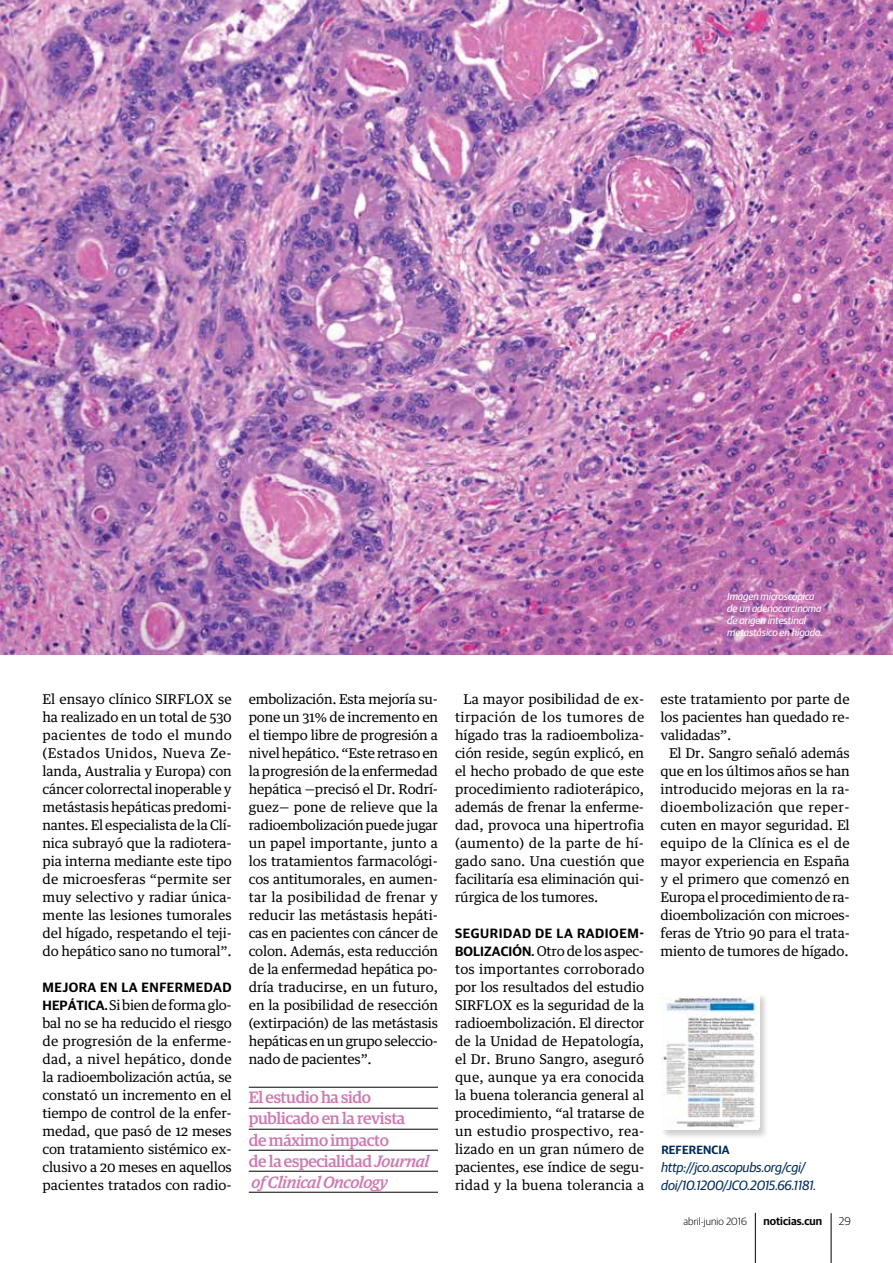
<style>
.page{position:relative;width:893px;height:1263px;background:#fff}
.page>*{position:absolute;margin:0;border:0;box-sizing:border-box;transform-origin:0 0}
.t1{font:500 16.5px/21px "Guardian Egyp";letter-spacing:-.02em;color:#cf7cb3}
.t2{font:13.5px/18px "Guardian Text Egyp";letter-spacing:-.01em;color:#000;text-align:justify}
.t3{font:italic 13.5px/18px "Guardian Sans";letter-spacing:-.015em;color:#002b58}
.t4{font:600 13.5px/18px "Guardian Sans";letter-spacing:.03em;color:#000}
.t5{font:600 12px "Guardian Sans";color:#002b58}
.t6{font:600 11.25px "Guardian Sans";color:#000}
.t7{font:300 11.25px "Guardian Sans";color:#000}
.t8{font:italic 10.5px/12px "Guardian Sans";letter-spacing:-.01em;color:#fff}
.t9{font:300 10.5px "Guardian Sans";color:#000}
.s1{font-family:"Guardian Sans";font-weight:600}
.s2{font-style:italic}
</style>
<div class="page">
<hr style="left:831px;top:1213px;width:1px;height:50px;background:#000">
<hr style="left:755px;top:1213px;width:1px;height:50px;background:#000">
<img style="left:0;top:0;width:893px;height:655px">
<hr style="left:249px;top:1087px;width:189px;height:1px;background:#000">
<hr style="left:249px;top:1108px;width:189px;height:1px;background:#000">
<hr style="left:249px;top:1129px;width:189px;height:1px;background:#000">
<hr style="left:249px;top:1150px;width:189px;height:1px;background:#000">
<hr style="left:249px;top:1171px;width:189px;height:1px;background:#000">
<hr style="left:249px;top:1192px;width:189px;height:1px;background:#000">
<div style="left:660px;top:992px;width:109px;height:148px;background:#000;opacity:.2"></div>
<div style="left:661px;top:993px;width:98px;height:137px;background:#fff"></div>
<img style="left:661px;top:997px;width:98px;height:130px">
<p class="t8" style="left:727px;top:589px;width:97px">Imagen microscópica de un adenocarcinoma de origen intestinal metastásico en hígado.</p>
<p class="t2" style="left:43px;top:689px;width:191px">El ensayo clínico SIRFLOX se ha realizado en un total de 530 pacientes de todo el mundo (Estados Unidos, Nueva Ze&shy;landa, Australia y Europa) con cáncer colorrectal inoperable y metástasis hepáticas predomi&shy;nantes. El especialista de la Clí&shy;nica subrayó que la radiotera&shy;pia interna mediante este tipo de microesferas “permite ser muy selectivo y radiar única&shy;mente las lesiones tumorales del hígado, respetando el teji&shy;do hepático sano no tumoral”.</p>
<p class="t4" style="left:43px;top:977px;width:109px">MEJORA EN LA ENFERMEDAD<br>HEP</p>
<p class="t4" style="left:68px;top:995px;width:17px">ÁTICA</p>
<p class="t2" style="left:43px;top:995px;width:191px;text-indent:62px"><span class="s1">.</span> Si bien de forma glo&shy;bal no se ha reducido el riesgo de progresión de la enferme&shy;dad, a nivel hepático, donde la radioembolización actúa, se constató un incremento en el tiempo de control de la enfer&shy;medad, que pasó de 12 meses con tratamiento sistémico ex&shy;clusivo a 20 meses en aquellos pacientes tratados con radio-</p>
<p class="t2" style="left:249px;top:689px;width:191px">embolización. Esta mejoría su&shy;pone un 31% de incremento en el tiempo libre de progresión a nivel hepático. “Este retraso en la progresión de la enfermedad hepática —precisó el Dr. Rodrí&shy;guez— pone de relieve que la radioembolización puede jugar un papel importante, junto a los tratamientos farmacológi&shy;cos antitumorales, en aumen&shy;tar la posibilidad de frenar y reducir las metástasis hepáti&shy;cas en pacientes con cáncer de colon. Además, esta reducción de la enfermedad hepática po&shy;dría traducirse, en un futuro, en la posibilidad de resección (extirpación) de las metástasis hepáticas en un grupo seleccio&shy;nado de pacientes”.</p>
<p class="t2" style="left:455px;top:689px;width:191px;text-indent:9px">La mayor posibilidad de ex&shy;tirpación de los tumores de hígado tras la radioemboliza&shy;ción reside, según explicó, en el hecho probado de que este procedimiento radioterápico, además de frenar la enferme&shy;dad, provoca una hipertrofia (aumento) de la parte de hí&shy;gado sano. Una cuestión que facilitaría esa eliminación qui&shy;rúrgica de los tumores.</p>
<p class="t4" style="left:455px;top:923px;width:18px">SEGURIDAD</p>
<p class="t4" style="left:535px;top:923px;width:51px">DELARADI</p>
<p class="t4" style="left:609px;top:923px;width:36px">OEM-</p>
<p class="t2" style="left:455px;top:941px;width:191px"><span class="s1">BOLI ZACI ÓN.</span> Otro de los aspec&shy;tos importantes corroborado por los resultados del estudio SIRFLOX es la seguridad de la radioembolización. El director de la Unidad de Hepatología, el Dr. Bruno Sangro, aseguró que, aunque ya era conocida la buena tolerancia general al procedimiento, “al tratarse de un estudio prospectivo, rea&shy;lizado en un gran número de pacientes, ese índice de segu&shy;ridad y la buena tolerancia a</p>
<p class="t1" style="left:249px;top:1086px;width:182px">El estudio ha sido publicado en la revista<br>de máximo impacto<br>de la especialidad <span class="s2">Journal of Clinical Oncology</span></p>
<p class="t2" style="left:660px;top:689px;width:191px">este tratamiento por parte de los pacientes han quedado re&shy;validadas”.</p>
<p class="t2" style="left:660px;top:742px;width:191px;text-indent:9px">El Dr. Sangro señaló además que en los últimos años se han introducido mejoras en la ra&shy;dioembolización que reper&shy;cuten en mayor seguridad. El equipo de la Clínica es el de mayor experiencia en España y el primero que comenzó en Europa el procedimiento de ra&shy;dioembolización con microes&shy;feras de Ytrio 90 para el trata&shy;miento de tumores de hígado.</p>
<p class="t5" style="left:661px;top:1141px;width:16px">REFERENCIA</p>
<p class="t3" style="left:661px;top:1157px;width:157px">http://jco.ascopubs.org/cgi/ doi/10.1200/JCO.2015.66.1181.</p>
<p class="t9" style="left:683px;top:1214px;width:65px">abril-junio 2016</p>
<p class="t6" style="left:763px;top:1212px;width:60px">NOTICIAS.CUN</p>
<p class="t7" style="left:839px;top:1213px;width:13px">29</p>
</div>
